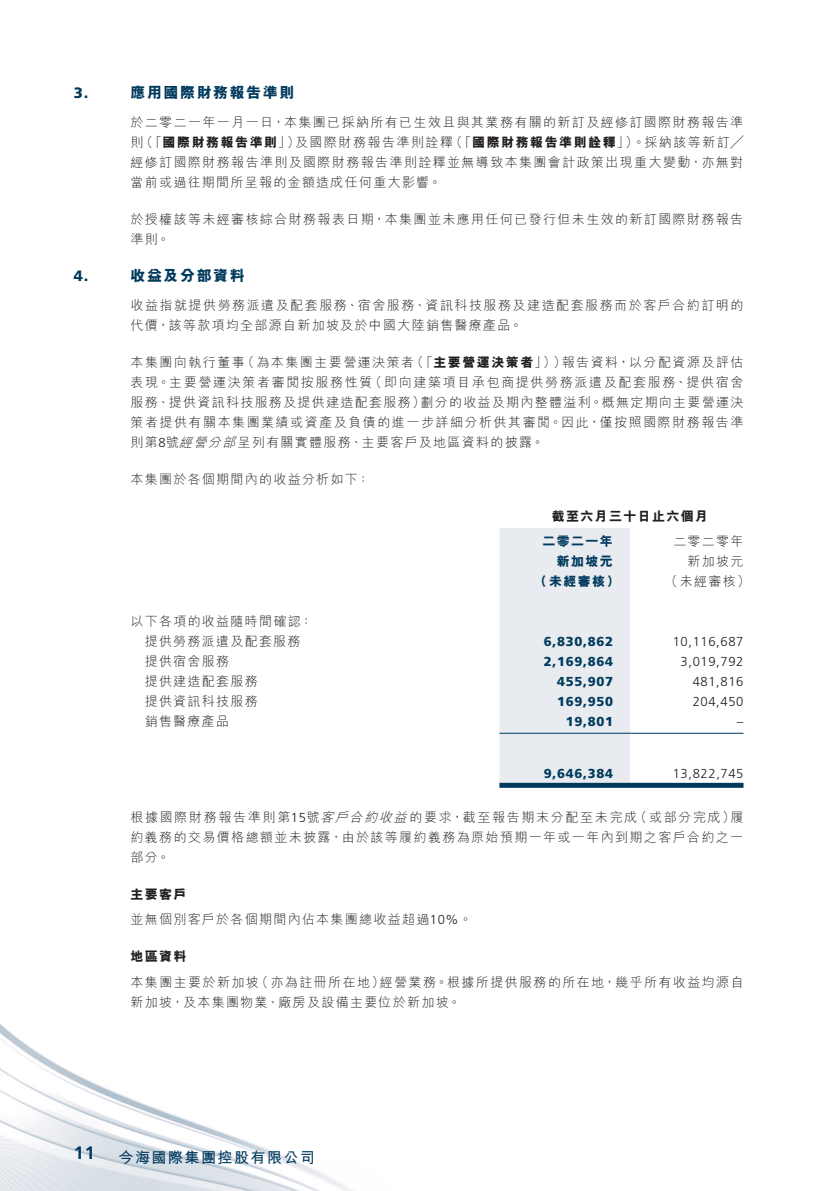
<style>
.page{position:relative;width:840px;height:1191px;background:#fff}
.page>*{position:absolute;margin:0;border:0;box-sizing:border-box;transform-origin:0 0}
.t1{font:700 18px "Frutiger LT Std";color:#003a5d}
.t2{font:800 15px "M Hei HK";letter-spacing:.1em;color:#003a5d}
.t3{font:700 15px "M Hei HK";letter-spacing:.1em;color:#003a5d}
.t4{font:900 15px "Frutiger LT Std";color:#003a5d}
.t5{font:300 13px/20px "M Hei HK";letter-spacing:.105em;color:#231f20}
.t6{font:900 13px "Frutiger LT Std";letter-spacing:.05em;color:#003a5d}
.t7{font:300 13px "Frutiger LT Std";letter-spacing:.05em;color:#231f20}
.t8{font:300 13px "M Hei HK";letter-spacing:.125em;color:#231f20}
.t9{font:800 13px "M Hei HK";letter-spacing:.11em;color:#231f20}
.t10{font:800 13px "M Hei HK";letter-spacing:.1em;color:#003a5d}
.s1{font-weight:800}
.s2{font-weight:300}
.s3{font-family:"Frutiger LT Std"}
.s4{font-style:italic}
</style>
<div class="page">
<img style="left:0;top:528px;width:744px;height:663px">
<div style="left:499px;top:528px;width:130px;height:255px;background:#e8ebef"></div>
<hr style="left:499px;top:732px;width:130px;height:1px;background:#003a5d">
<hr style="left:629px;top:732px;width:114px;height:1px;background:#003a5d">
<div style="left:499px;top:783px;width:130px;height:5px;background:#003a5d"></div>
<div style="left:629px;top:783px;width:114px;height:5px;background:#003a5d"></div>
<p class="t4" style="left:74px;top:84px;width:16px">3.</p>
<p class="t4" style="left:74px;top:267px;width:16px">4.</p>
<p class="t2" style="left:130px;top:85px;width:165px">應用國際財務報告準則</p>
<p class="t5" style="left:130px;top:112px;width:614px;text-align:right">於二零二一年一月一日，本集團已採納所有已生效且與其業務有關的新訂及經修訂國際財務報告準（「<span class="s1">國際財務報告準則詮釋</span>」）。採納該等新訂╱</p>
<p class="t9" style="left:140px;top:136px;width:161px"><span class="s2">（「</span>國際財務報告準則<span class="s2">」）</span></p>
<p class="t5" style="left:295px;top:132px;width:159px">及國際財務報告準則詮釋</p>
<p class="t5" style="left:130px;top:132px;width:614px">則<br>經修訂國際財務報告準則及國際財務報告準則詮釋並無導致本集團會計政策出現重大變動，亦無對當前或過往期間所呈報的金額造成任何重大影響。</p>
<p class="t5" style="left:130px;top:209px;width:614px">於授權該等未經審核綜合財務報表日期，本集團並未應用任何已發行但未生效的新訂國際財務報告準則。</p>
<p class="t2" style="left:130px;top:268px;width:116px">收益及分部資料</p>
<p class="t5" style="left:130px;top:294px;width:614px">收益指就提供勞務派遣及配套服務、宿舍服務、資訊科技服務及建造配套服務而於客戶合約訂明的代價，該等款項均全部源自新加坡及於中國大陸銷售醫療產品。</p>
<p class="t5" style="left:561px;top:352px;width:183px">報告資料，以分配資源及評估</p>
<p class="t5" style="left:241px;top:352px;width:174px">（為本集團主要營運決策者</p>
<p class="t9" style="left:411px;top:355px;width:157px"><span class="s2">（「</span>主要營運決策者<span class="s2">」））</span></p>
<p class="t5" style="left:130px;top:352px;width:116px">本集團向執行董事</p>
<p class="t8" style="left:369px;top:375px;width:375px">（即向建築項目承包商提供勞務派遣及配套服務、提供宿舍</p>
<p class="t8" style="left:130px;top:375px;width:243px">表現。主要營運決策者審閱按服務性質</p>
<p class="t5" style="left:130px;top:391px;width:614px">服務、提供資訊科技服務及提供建造配套服務）<br>策者提供有關本集團業績或資產及負債的進一步詳細分析供其審閱。因此，僅按照國際財務報告準則第<span class="s3">8</span>號<span class="s4">經營分部</span>呈列有關實體服務、主要客戶及地區資料的披露。</p>
<p class="t5" style="left:130px;top:469px;width:241px">本集團於各個期間內的收益分析如下：</p>
<p class="t9" style="left:551px;top:509px;width:158px">截至六月三十日止六個月</p>
<p class="t5" style="left:673px;top:531px;width:72px">二零二零年</p>
<p class="t5" style="left:420px;top:391px;width:324px">劃分的收益及期內整體溢利。概無定期向主要營運決</p>
<p class="t10" style="left:542px;top:535px;width:72px">二零二一年</p>
<p class="t10" style="left:556px;top:555px;width:57px">新加坡元</p>
<p class="t5" style="left:687px;top:551px;width:57px">新加坡元</p>
<p class="t10" style="left:534px;top:575px;width:87px">（未經審核）</p>
<p class="t5" style="left:664px;top:571px;width:87px">（未經審核(</p>
<p class="t5" style="left:130px;top:611px;width:184px">以下各項的收益隨時間確認：</p>
<p class="t5" style="left:145px;top:631px;width:157px">提供勞務派遣及配套服務</p>
<p class="t6" style="left:543px;top:634px;width:70px">6,830,862</p>
<p class="t7" style="left:672px;top:634px;width:72px">10,116,687</p>
<p class="t5" style="left:145px;top:651px;width:86px">提供宿舍服務</p>
<p class="t6" style="left:543px;top:654px;width:70px">2,169,864</p>
<p class="t7" style="left:680px;top:654px;width:64px">3,019,792</p>
<p class="t5" style="left:145px;top:671px;width:114px">提供建造配套服務</p>
<p class="t6" style="left:557px;top:674px;width:57px">455,907</p>
<p class="t7" style="left:692px;top:674px;width:52px">481,816</p>
<p class="t5" style="left:145px;top:691px;width:114px">提供資訊科技服務</p>
<p class="t6" style="left:557px;top:694px;width:57px">169,950</p>
<p class="t7" style="left:692px;top:694px;width:52px">204,450</p>
<p class="t5" style="left:145px;top:711px;width:86px">銷售醫療產品</p>
<p class="t6" style="left:565px;top:714px;width:49px">19,801</p>
<p class="t7" style="left:736px;top:714px;width:8px">–</p>
<p class="t6" style="left:543px;top:765px;width:70px">9,646,384</p>
<p class="t7" style="left:672px;top:766px;width:72px">13,822,745</p>
<p class="t5" style="left:633px;top:806px;width:102px">（或部分完成）</p>
<p class="t5" style="left:130px;top:806px;width:614px">根據國際財務報告準則第<span class="s3">15</span>號<span class="s4">客戶合約收益</span>的要求，截至報告期末分配至未完成<br>約義務的交易價格總額並未披露，由於該等履約義務為原始預期一年或一年內到期之客戶合約之一部分。</p>
<p class="t5" style="left:130px;top:880px;width:343px;line-height:25.6px"><span class="s1">主要客戶<br></span>並無個別客戶於各個期間內佔本集團總收益超過<span class="s3">10%</span>。</p>
<p class="t9" style="left:130px;top:950px;width:57px">地區資料</p>
<p class="t5" style="left:379px;top:972px;width:365px">經營業務。根據所提供服務的所在地，幾乎所有收益均源自</p>
<p class="t5" style="left:730px;top:806px;width:14px">履</p>
<p class="t5" style="left:255px;top:972px;width:130px">（亦為註冊所在地）</p>
<p class="t5" style="left:130px;top:972px;width:331px">本集團主要於新加坡<br>新加坡，及本集團物業、廠房及設備主要位於新加坡。</p>
<h1 class="t1" style="left:74px;top:1142px;width:23px">11</h1>
<p class="t3" style="left:118px;top:1146px;width:198px">今海國際集團控股有限公司</p>
</div>
